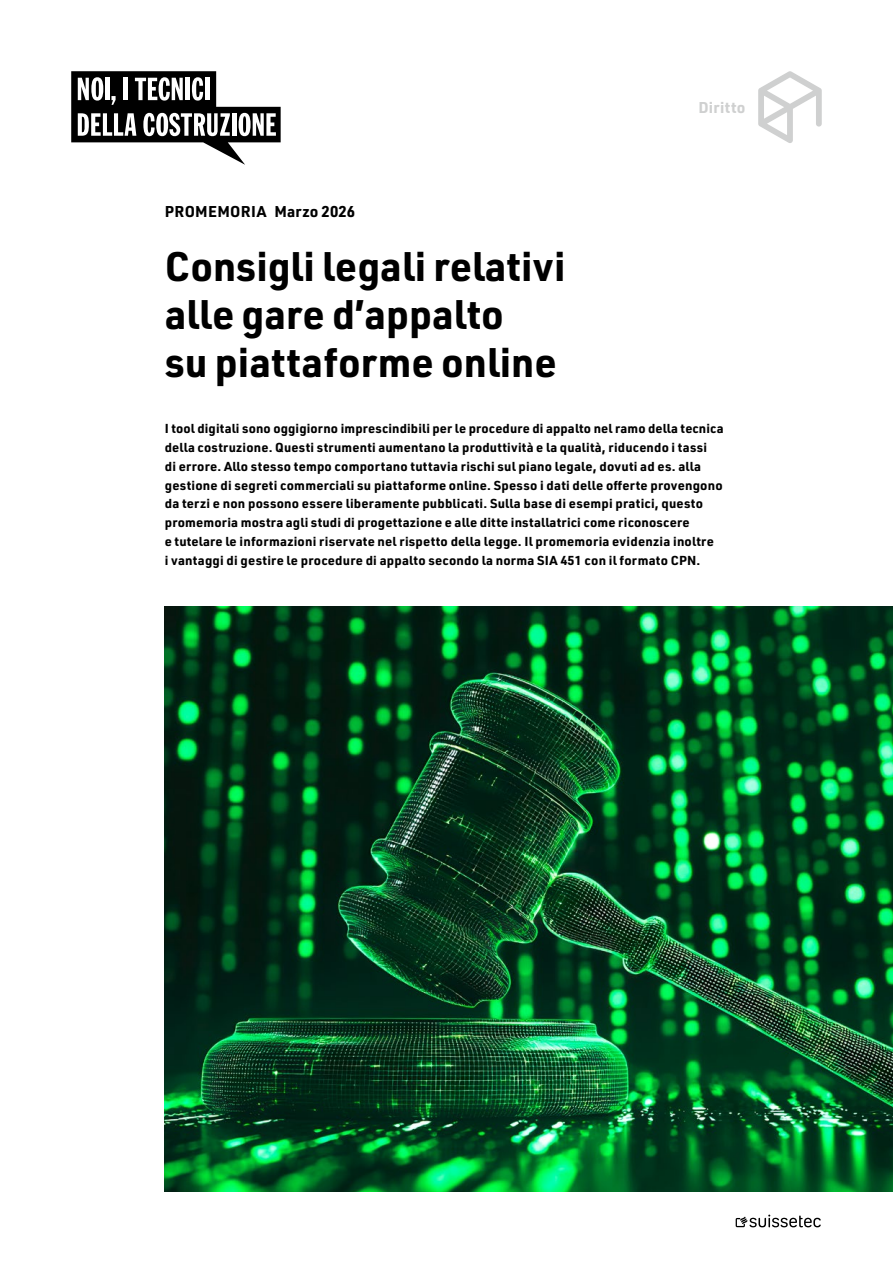
<style>
.page{position:relative;width:893px;height:1263px;background:#fff}
.page>*{position:absolute;margin:0;border:0;box-sizing:border-box;transform-origin:0 0}
.t1{font:700 40.5px/48px "URWDIN";color:#000}
.t2{font:700 15.3px "URWDIN";letter-spacing:.02em;color:#000}
.t3{font:700 15.3px "URWDIN";letter-spacing:.025em;color:#cfd0d0}
.t4{font:700 12.75px/18.8px "URWDIN";letter-spacing:.015em;color:#000}
</style>
<div class="page">
<svg style="left:736px;top:1214px;width:85px;height:13px"></svg>
<img style="left:165px;top:606px;width:728px;height:586px">
<svg style="left:71px;top:71px;width:210px;height:94px"></svg>
<svg style="left:758px;top:71px;width:64px;height:72px"></svg>
<p class="t3" style="left:698px;top:97px;width:49px">Diritto</p>
<p class="t2" style="left:165px;top:201px;width:192px">PROMEMORIA Marzo 2026</p>
<h1 class="t1" style="left:165px;top:241px;width:402px">Consigli legali relativi alle gare d’appalto<br>su piattaforme online</h1>
<p class="t4" style="left:165px;top:419px;width:560px">I tool digitali sono oggigiorno imprescindibili per le procedure di appalto nel ramo della tecnica della costruzione. Questi strumenti aumentano la produttività e la qualità, riducendo i tassi<br>di errore. Allo stesso tempo comportano tuttavia rischi sul piano legale, dovuti ad es. alla gestione di segreti commerciali su piattaforme online. Spesso i dati delle offerte provengono da terzi e non possono essere liberamente pubblicati. Sulla base di esempi pratici, questo promemoria mostra agli studi di progettazione e alle ditte installatrici come riconoscere<br>e tutelare le informazioni riservate nel rispetto della legge. Il promemoria evidenzia inoltre<br>i vantaggi di gestire le procedure di appalto secondo la norma SIA 451 con il formato CPN.</p>
</div>
